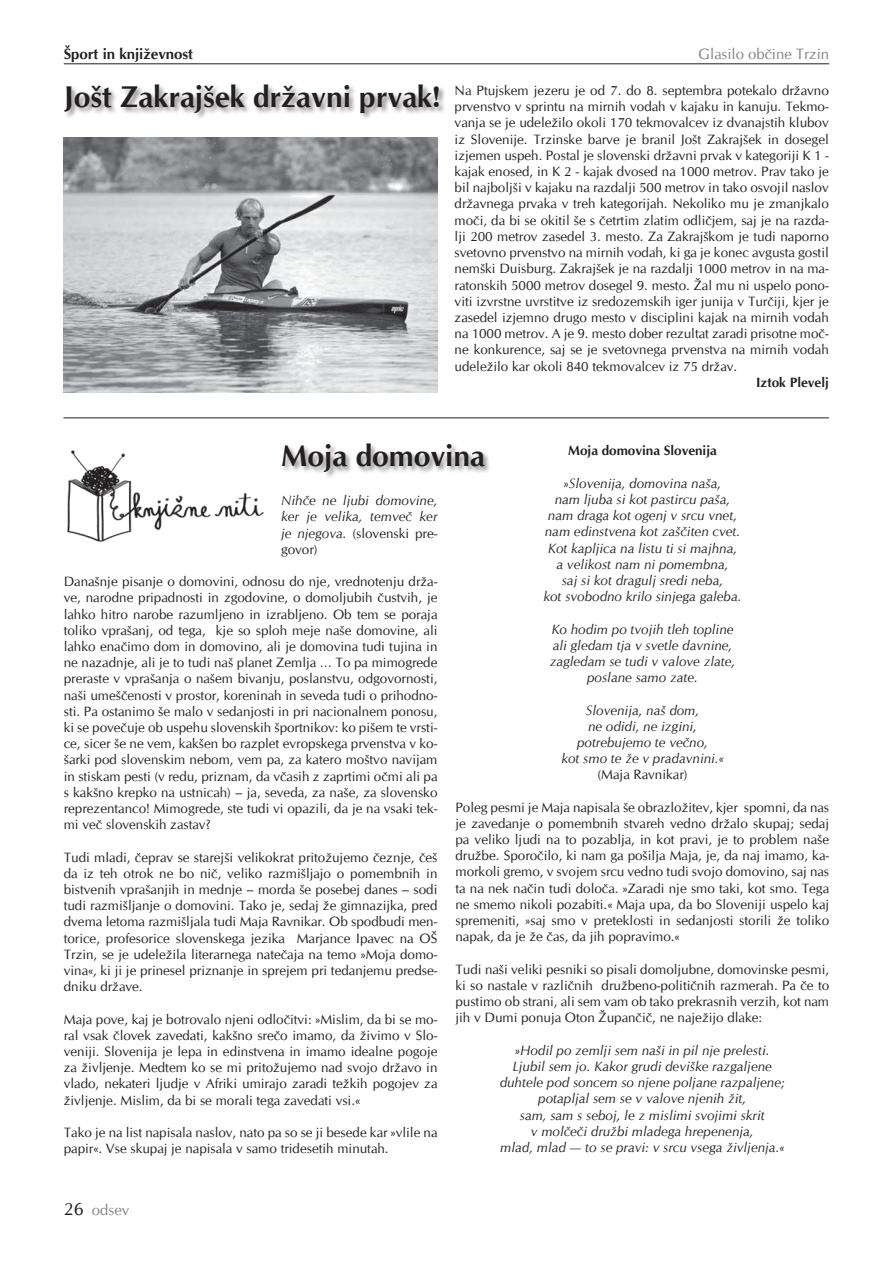
<style>
.page{position:relative;width:893px;height:1263px;background:#fff}
.page>*{position:absolute;margin:0;border:0;box-sizing:border-box;transform-origin:0 0}
.t1{font:700 30px "CG Omega";color:#231f20}
.t2{font:15px "CG Omega";color:#808285}
.t3{font:700 15px "CG Omega";color:#231f20}
.t4{font:13.5px/16.2px "CG Omega";color:#231f20;text-align:justify}
.t5{font:italic 13.5px/16.2px "CG Omega";color:#231f20;text-align:center}
.t6{font:700 13.5px "CG Omega";color:#231f20}
.s1{font-style:normal}
.s2{font-size:18px;color:#231f20}
</style>
<div class="page">
<hr style="left:64px;top:63px;width:765px;height:1px;background:#231f20">
<hr style="left:63px;top:417px;width:766px;height:1px;background:#231f20">
<div style="left:63px;top:84px;width:383px;height:36px;background:#231f20;opacity:.5"></div>
<img style="left:64px;top:138px;width:374px;height:255px">
<div style="left:281px;top:443px;width:211px;height:37px;background:#231f20;opacity:.5"></div>
<img style="left:67px;top:450px;width:197px;height:92px">
<p class="t3" style="left:64px;top:44px;width:131px">Šport in književnost</p>
<h1 class="t1" style="left:64px;top:78px;width:378px">Jošt Zakrajšek državni prvak!</h1>
<p class="t2" style="left:699px;top:45px;width:132px">Glasilo občine Trzin</p>
<p class="t4" style="left:455px;top:83px;width:376px">Na Ptujskem jezeru je od 7. do 8. septembra potekalo državno prvenstvo v sprintu na mirnih vodah v kajaku in kanuju. Tekmo&shy;vanja se je udeležilo okoli 170 tekmovalcev iz dvanajstih klubov iz Slovenije. Trzinske barve je branil Jošt Zakrajšek in dosegel izjemen uspeh. Postal je slovenski državni prvak v kategoriji K 1 - kajak enosed, in K 2 - kajak dvosed na 1000 metrov. Prav tako je bil najboljši v kajaku na razdalji 500 metrov in tako osvojil naslov državnega prvaka v treh kategorijah. Nekoliko mu je zmanjkalo moči, da bi se okitil še s četrtim zlatim odličjem, saj je na razda&shy;lji 200 metrov zasedel 3. mesto. Za Zakrajškom je tudi naporno svetovno prvenstvo na mirnih vodah, ki ga je konec avgusta gostil nemški Duisburg. Zakrajšek je na razdalji 1000 metrov in na ma&shy;ratonskih 5000 metrov dosegel 9. mesto. Žal mu ni uspelo pono&shy;viti izvrstne uvrstitve iz sredozemskih iger junija v Turčiji, kjer je zasedel izjemno drugo mesto v disciplini kajak na mirnih vodah na 1000 metrov. A je 9. mesto dober rezultat zaradi prisotne moč&shy;ne konkurence, saj se je svetovnega prvenstva na mirnih vodah udeležilo kar okoli 840 tekmovalcev iz 75 držav.</p>
<p class="t6" style="left:756px;top:374px;width:74px">Iztok Plevelj</p>
<h1 class="t1" style="left:281px;top:437px;width:206px">Moja domovina</h1>
<p class="t6" style="left:568px;top:442px;width:150px">Moja domovina Slovenija</p>
<p class="t5" style="left:543px;top:475px;width:200px">»Slovenija, domovina naša,<br>nam ljuba si kot pastircu paša, nam draga kot ogenj v srcu vnet, nam edinstvena kot zaščiten cvet.<br>Kot kapljica na listu ti si majhna, a velikost nam ni pomembna,<br>saj si kot dragulj sredi neba,<br>kot svobodno krilo sinjega galeba.</p>
<p class="t5" style="left:550px;top:621px;width:187px">Ko hodim po tvojih tleh topline ali gledam tja v svetle davnine, zagledam se tudi v valove zlate, poslane samo zate.</p>
<p class="t5" style="left:561px;top:702px;width:164px">Slovenija, naš dom,<br>ne odidi, ne izgini, potrebujemo te večno,<br>kot smo te že v pradavnini.«</p>
<p class="t4" style="left:597px;top:767px;width:92px">(Maja Ravnikar)</p>
<p class="t5" style="left:281px;top:492px;width:158px;text-align:justify">Nihče ne ljubi domovine, ker je velika, temveč ker je njegova. <span class="s1">(slovenski pre&shy;govor)</span></p>
<p class="t4" style="left:64px;top:574px;width:375px">Današnje pisanje o domovini, odnosu do nje, vrednotenju drža&shy;ve, narodne pripadnosti in zgodovine, o domoljubih čustvih, je lahko hitro narobe razumljeno in izrabljeno. Ob tem se poraja toliko vprašanj, od tega, kje so sploh meje naše domovine, ali lahko enačimo dom in domovino, ali je domovina tudi tujina in ne nazadnje, ali je to tudi naš planet Zemlja … To pa mimogrede preraste v vprašanja o našem bivanju, poslanstvu, odgovornosti, naši umeščenosti v prostor, koreninah in seveda tudi o prihodno&shy;sti. Pa ostanimo še malo v sedanjosti in pri nacionalnem ponosu, ki se povečuje ob uspehu slovenskih športnikov: ko pišem te vrsti&shy;ce, sicer še ne vem, kakšen bo razplet evropskega prvenstva v ko&shy;šarki pod slovenskim nebom, vem pa, za katero moštvo navijam in stiskam pesti (v redu, priznam, da včasih z zaprtimi očmi ali pa s kakšno krepko na ustnicah) – ja, seveda, za naše, za slovensko reprezentanco! Mimogrede, ste tudi vi opazili, da je na vsaki tek&shy;mi več slovenskih zastav?</p>
<p class="t4" style="left:64px;top:849px;width:375px">Tudi mladi, čeprav se starejši velikokrat pritožujemo čeznje, češ da iz teh otrok ne bo nič, veliko razmišljajo o pomembnih in bistvenih vprašanjih in mednje – morda še posebej danes – sodi tudi razmišljanje o domovini. Tako je, sedaj že gimnazijka, pred dvema letoma razmišljala tudi Maja Ravnikar. Ob spodbudi men&shy;torice, profesorice slovenskega jezika Marjance Ipavec na OŠ Trzin, se je udeležila literarnega natečaja na temo »Moja domo&shy;vina«, ki ji je prinesel priznanje in sprejem pri tedanjemu predse&shy;dniku države.</p>
<p class="t4" style="left:64px;top:1011px;width:375px">Maja pove, kaj je botrovalo njeni odločitvi: »Mislim, da bi se mo&shy;ral vsak človek zavedati, kakšno srečo imamo, da živimo v Slo&shy;veniji. Slovenija je lepa in edinstvena in imamo idealne pogoje za življenje. Medtem ko se mi pritožujemo nad svojo državo in vlado, nekateri ljudje v Afriki umirajo zaradi težkih pogojev za življenje. Mislim, da bi se morali tega zavedati vsi.«</p>
<p class="t4" style="left:64px;top:1124px;width:375px">Tako je na list napisala naslov, nato pa so se ji besede kar »vlile na papir«. Vse skupaj je napisala v samo tridesetih minutah.</p>
<p class="t4" style="left:455px;top:799px;width:375px">Poleg pesmi je Maja napisala še obrazložitev, kjer spomni, da nas je zavedanje o pomembnih stvareh vedno držalo skupaj; sedaj pa veliko ljudi na to pozablja, in kot pravi, je to problem naše družbe. Sporočilo, ki nam ga pošilja Maja, je, da naj imamo, ka&shy;morkoli gremo, v svojem srcu vedno tudi svojo domovino, saj nas ta na nek način tudi določa. »Zaradi nje smo taki, kot smo. Tega ne smemo nikoli pozabiti.« Maja upa, da bo Sloveniji uspelo kaj spremeniti, »saj smo v preteklosti in sedanjosti storili že toliko napak, da je že čas, da jih popravimo.«</p>
<p class="t4" style="left:455px;top:961px;width:375px">Tudi naši veliki pesniki so pisali domoljubne, domovinske pesmi, ki so nastale v različnih družbeno-političnih razmerah. Pa če to pustimo ob strani, ali sem vam ob tako prekrasnih verzih, kot nam jih v Dumi ponuja Oton Župančič, ne naježijo dlake:</p>
<p class="t5" style="left:500px;top:1042px;width:287px">»Hodil po zemlji sem naši in pil nje prelesti.<br>Ljubil sem jo. Kakor grudi deviške razgaljene duhtele pod soncem so njene poljane razpaljene; potapljal sem se v valove njenih žit,<br>sam, sam s seboj, le z mislimi svojimi skrit<br>v molčeči družbi mladega hrepenenja,<br>mlad, mlad — to se pravi: v srcu vsega življenja.«</p>
<p class="t2" style="left:64px;top:1201px;width:67px"><span class="s2">26</span> odsev</p>
</div>
